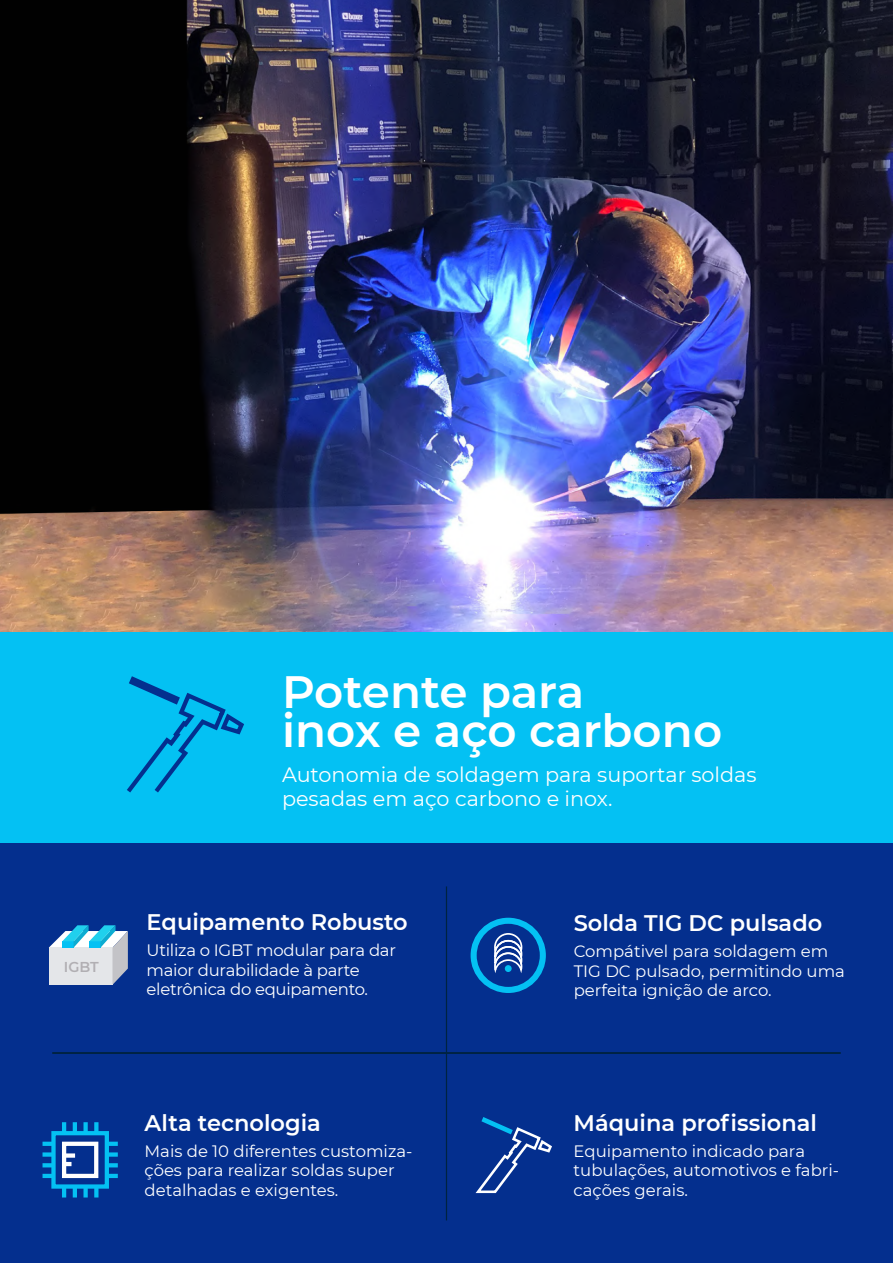
<style>
.page{position:relative;width:893px;height:1263px;background:#fff}
.page>*{position:absolute;margin:0;border:0;box-sizing:border-box;transform-origin:0 0}
.t1{font:600 45.3px/39.6px "Montserrat";color:#fff}
.t2{font:600 22.5px "Montserrat";color:#fff}
.t3{font:20.7px/24.5px "Montserrat";color:#fff}
.t4{font:16.5px/19.5px "Montserrat";color:#fff}
.t5{font:16.5px/19.5px "Montserrat";letter-spacing:-.02em;color:#fff}
.t6{font:600 14.25px "Montserrat";color:#b1afb3}
</style>
<div class="page">
<div style="left:0;top:626px;width:893px;height:217px;background:#04c1f3"></div>
<img style="left:0;top:0;width:893px;height:631px">
<svg style="left:127px;top:676px;width:117px;height:117px"></svg>
<div style="left:0;top:843px;width:893px;height:420px;background:#042f8e"></div>
<svg style="left:475px;top:1117px;width:77px;height:77px"></svg>
<svg style="left:67px;top:1162px;width:5px;height:4px"></svg>
<div style="left:64px;top:1153px;width:11px;height:5px;background:#fff"></div>
<div style="left:51px;top:1131px;width:58px;height:58px;border:4px solid #04c1f3"></div>
<div style="left:62px;top:1142px;width:36px;height:36px;border:4px solid #fff"></div>
<div style="left:94px;top:1186px;width:5px;height:11px;background:#04c1f3"></div>
<div style="left:94px;top:1122px;width:5px;height:11px;background:#04c1f3"></div>
<div style="left:83px;top:1186px;width:5px;height:11px;background:#04c1f3"></div>
<div style="left:83px;top:1122px;width:5px;height:11px;background:#04c1f3"></div>
<hr style="left:62px;top:1186px;width:4px;height:11px;background:#04c1f3">
<hr style="left:62px;top:1122px;width:4px;height:11px;background:#04c1f3">
<hr style="left:73px;top:1186px;width:4px;height:11px;background:#04c1f3">
<hr style="left:73px;top:1122px;width:4px;height:11px;background:#04c1f3">
<hr style="left:43px;top:1142px;width:10px;height:4px;background:#04c1f3">
<hr style="left:43px;top:1174px;width:10px;height:4px;background:#04c1f3">
<svg style="left:43px;top:1163px;width:10px;height:4px"></svg>
<div style="left:43px;top:1152px;width:10px;height:5px;background:#04c1f3"></div>
<hr style="left:107px;top:1142px;width:11px;height:4px;background:#04c1f3">
<hr style="left:107px;top:1174px;width:11px;height:4px;background:#04c1f3">
<svg style="left:107px;top:1163px;width:11px;height:4px"></svg>
<div style="left:107px;top:1152px;width:11px;height:5px;background:#04c1f3"></div>
<svg style="left:471px;top:918px;width:75px;height:75px"></svg>
<div style="left:505px;top:965px;width:7px;height:7px;background:#04c1f3;border-radius:50%"></div>
<hr style="left:52px;top:1052px;width:789px;height:2px;background:#002341">
<hr style="left:446px;top:886px;width:1px;height:334px;background:#002341">
<svg style="left:49px;top:925px;width:79px;height:60px;background:#a8c8db"></svg>
<p class="t6" style="left:64px;top:957px;width:36px">IGBT</p>
<h1 class="t1" style="left:282px;top:670px;width:442px">Potente para<br>inox e aço carbono</h1>
<p class="t3" style="left:282px;top:761px;width:476px">Autonomia de soldagem para suportar soldas pesadas em aço carbono e inox.</p>
<h2 class="t2" style="left:147px;top:906px;width:263px">Equipamento Robusto</h2>
<p class="t5" style="left:147px;top:940px;width:251px">Utiliza o IGBT modular para dar maior durabilidade à parte eletrônica do equipamento.</p>
<h2 class="t2" style="left:145px;top:1107px;width:178px">Alta tecnologia</h2>
<p class="t4" style="left:145px;top:1141px;width:269px">Mais de 10 diferentes customiza&shy;ções para realizar soldas super detalhadas e exigentes.</p>
<h2 class="t2" style="left:574px;top:907px;width:250px">Solda TIG DC pulsado</h2>
<p class="t4" style="left:574px;top:941px;width:273px">Compátivel para soldagem em<br>TIG DC pulsado, permitindo uma perfeita ignição de arco.</p>
<h2 class="t2" style="left:574px;top:1107px;width:245px">Máquina profissional</h2>
<p class="t4" style="left:574px;top:1140px;width:267px">Equipamento indicado para tubulações, automotivos e fabri&shy;cações gerais.</p>
</div>
